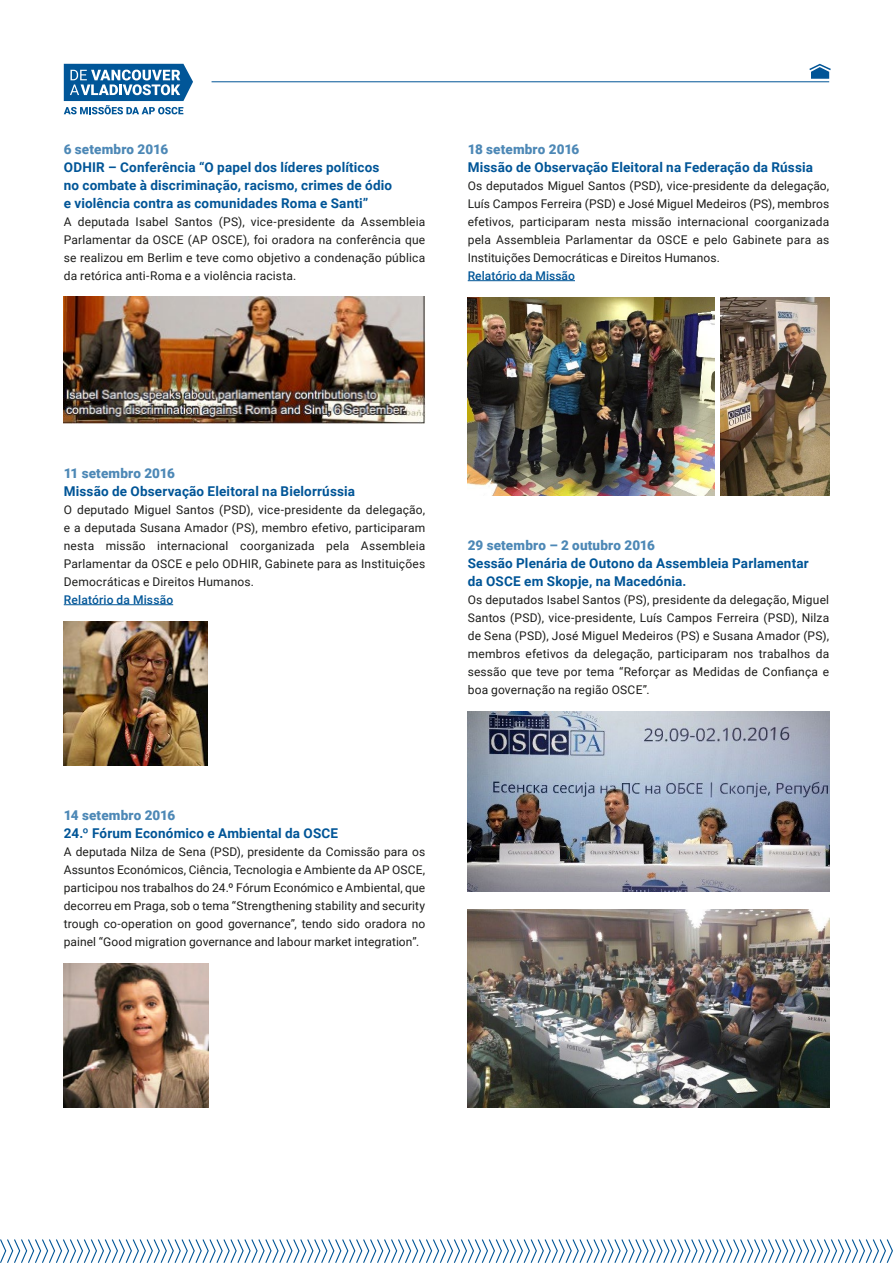
<style>
.page{position:relative;width:893px;height:1263px;background:#fff}
.page>*{position:absolute;margin:0;border:0;box-sizing:border-box;transform-origin:0 0}
.t1{font:700 13.5px/18px "Roboto";letter-spacing:.01em;color:#015597}
.t2{font:900 13.5px "Roboto";letter-spacing:.01em;color:#4d88b6}
.t3{font:12px/18px "Roboto";letter-spacing:.01em;color:#1d1d1b;text-align:justify}
.t4{font:500 12px "Roboto";letter-spacing:.01em;color:#015698}
</style>
<div class="page">
<svg style="left:0;top:1239px;width:893px;height:24px"></svg>
<hr style="left:64px;top:604px;width:109px;height:1px;background:#015698">
<img style="left:64px;top:296px;width:361px;height:128px">
<img style="left:64px;top:622px;width:144px;height:144px">
<img style="left:64px;top:964px;width:144px;height:144px">
<svg style="left:64px;top:64px;width:129px;height:50px"></svg>
<hr style="left:212px;top:81px;width:617px;height:1px;background:#015597">
<hr style="left:468px;top:280px;width:107px;height:1px;background:#015698">
<img style="left:468px;top:298px;width:247px;height:198px">
<img style="left:468px;top:711px;width:361px;height:181px">
<svg style="left:809px;top:63px;width:22px;height:16px"></svg>
<img style="left:720px;top:298px;width:109px;height:198px">
<img style="left:468px;top:910px;width:361px;height:198px">
<p class="t2" style="left:64px;top:140px;width:106px">6 setembro 2016</p>
<p class="t1" style="left:64px;top:157px;width:330px">ODHIR – Conferência “O papel dos líderes políticos no combate à discriminação, racismo, crimes de ódio e violência contra as comunidades Roma e Santi”</p>
<p class="t3" style="left:64px;top:212px;width:363px">A deputada Isabel Santos (PS), vice-presidente da Assembleia Parlamentar da OSCE (AP OSCE), foi oradora na conferência que se realizou em Berlim e teve como objetivo a condenação pública da retórica anti-Roma e a violência racista.</p>
<p class="t2" style="left:468px;top:140px;width:113px">18 setembro 2016</p>
<p class="t1" style="left:468px;top:157px;width:347px">Missão de Observação Eleitoral na Federação da Rússia</p>
<p class="t3" style="left:468px;top:176px;width:363px">Os deputados Miguel Santos (PSD), vice-presidente da delegação, Luís Campos Ferreira (PSD) e José Miguel Medeiros (PS), membros efetivos, participaram nesta missão internacional coorganizada pela Assembleia Parlamentar da OSCE e pelo Gabinete para as Instituições Democráticas e Direitos Humanos.</p>
<p class="t4" style="left:468px;top:267px;width:109px">Relatório da Missão</p>
<p class="t2" style="left:64px;top:464px;width:113px">11 setembro 2016</p>
<p class="t1" style="left:64px;top:481px;width:293px">Missão de Observação Eleitoral na Bielorrússia</p>
<p class="t3" style="left:64px;top:500px;width:363px">O deputado Miguel Santos (PSD), vice-presidente da delegação, e a deputada Susana Amador (PS), membro efetivo, participaram nesta missão internacional coorganizada pela Assembleia Parlamentar da OSCE e pelo ODHIR, Gabinete para as Instituições Democráticas e Direitos Humanos.</p>
<p class="t4" style="left:64px;top:591px;width:111px">Relatório da Missão</p>
<p class="t2" style="left:468px;top:536px;width:189px">29 setembro – 2 outubro 2016</p>
<p class="t1" style="left:468px;top:553px;width:343px">Sessão Plenária de Outono da Assembleia Parlamentar da OSCE em Skopje, na Macedónia.</p>
<p class="t3" style="left:468px;top:590px;width:363px">Os deputados Isabel Santos (PS), presidente da delegação, Miguel Santos (PSD), vice-presidente, Luís Campos Ferreira (PSD), Nilza de Sena (PSD), José Miguel Medeiros (PS) e Susana Amador (PS), membros efetivos da delegação, participaram nos trabalhos da sessão que teve por tema “Reforçar as Medidas de Confiança e boa governação na região OSCE”.</p>
<p class="t2" style="left:64px;top:806px;width:113px">14 setembro 2016</p>
<p class="t1" style="left:64px;top:823px;width:276px">24.º Fórum Económico e Ambiental da OSCE</p>
<p class="t3" style="left:64px;top:842px;width:363px">A deputada Nilza de Sena (PSD), presidente da Comissão para os Assuntos Económicos, Ciência, Tecnologia e Ambiente da AP OSCE, participou nos trabalhos do 24.º Fórum Económico e Ambiental, que decorreu em Praga, sob o tema “Strengthening stability and security trough co-operation on good governance”, tendo sido oradora no painel “Good migration governance and labour market integration”.</p>
</div>
